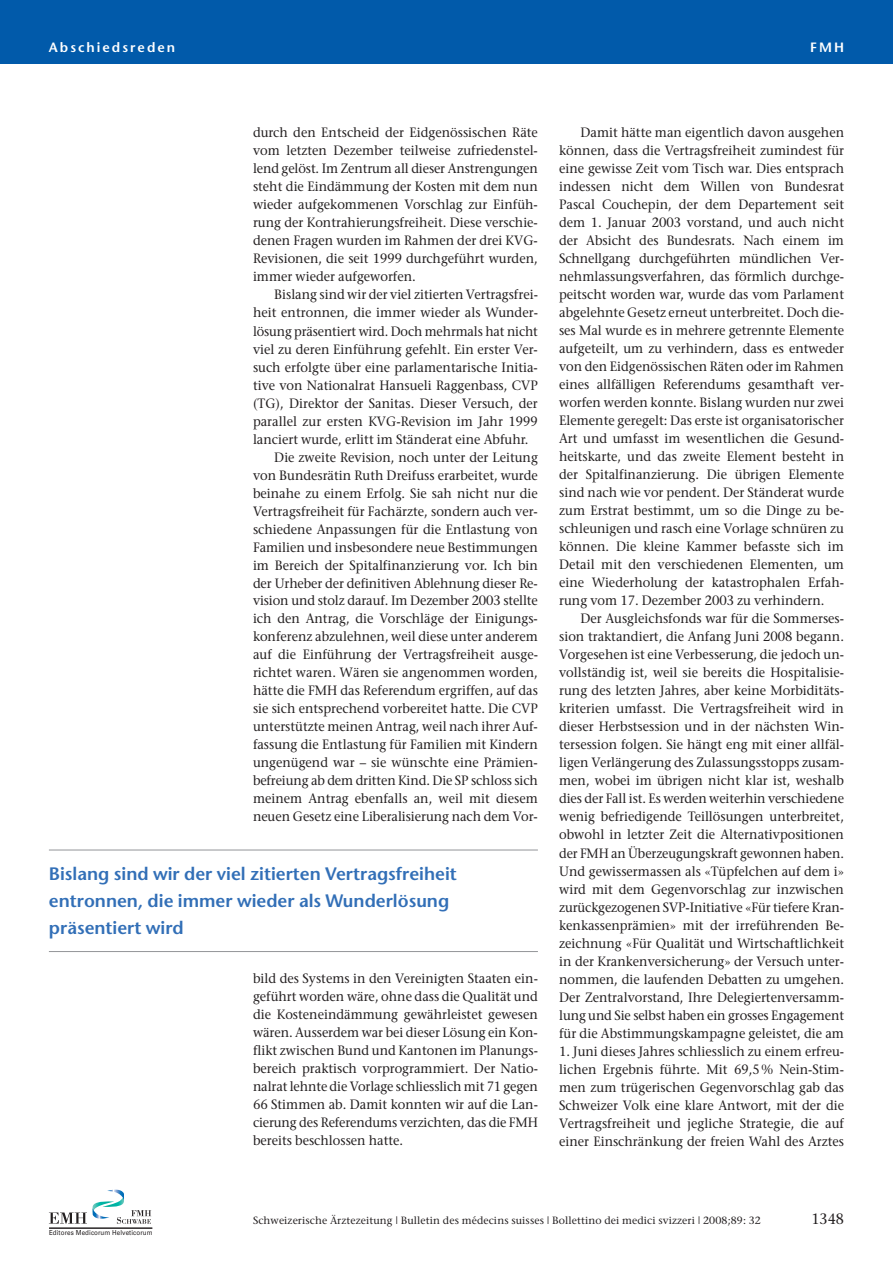
<style>
.page{position:relative;width:893px;height:1263px;background:#fff}
.page>*{position:absolute;margin:0;border:0;box-sizing:border-box;transform-origin:0 0}
.t1{font:600 18px/27px "Stone Sans";color:#326fb7}
.t2{font:15px "Stone Serif";color:#231f20;scale:.95 1}
.t3{font:13.5px/18px "Stone Serif";color:#231f20;text-align:justify;scale:.95 1}
.t4{font:13.5px "Stone Serif";color:#231f20;scale:.94 1}
.t5{font:600 13.5px "Stone Sans";letter-spacing:.15em;color:#fff}
.t6{font:10.5px "Stone Serif";letter-spacing:.01em;color:#231f20}
.t7{font:6.9px "Univers";letter-spacing:.015em;color:#231f20;scale:.9 1}
</style>
<div class="page">
<div style="left:0;top:0;width:893px;height:64px;background:#015aaa"></div>
<svg style="left:49px;top:1189px;width:102px;height:35px"></svg>
<hr style="left:49px;top:1228px;width:103px;height:1px;background:#231f20">
<hr style="left:49px;top:850px;width:489px;height:1px;background:#939598">
<hr style="left:49px;top:951px;width:489px;height:1px;background:#939598">
<p class="t5" style="left:49px;top:42px;width:128px">Abschiedsreden</p>
<p class="t5" style="left:810px;top:42px;width:35px">FMH</p>
<p class="t3" style="left:253px;top:125px;width:301px">durch den Entscheid der Eidgenössischen Räte vom letzten Dezember teilweise zufriedenstel&shy;lend gelöst. Im Zentrum all dieser Anstrengungen steht die Eindämmung der Kosten mit dem nun wieder aufgekommenen Vorschlag zur Einfüh&shy;rung der Kontrahierungsfreiheit. Diese verschie&shy;denen Fragen wurden im Rahmen der drei KVG-Revisionen, die seit 1999 durchgeführt wurden, immer wieder aufgeworfen.</p>
<p class="t3" style="left:274px;top:287px;width:279px">Bislang sind wir der viel zitierten Vertragsfrei -</p>
<p class="t3" style="left:253px;top:305px;width:301px">heit entronnen, die immer wieder als Wunder -</p>
<p class="t4" style="left:253px;top:326px;width:305px">lösung präsentiert wird. Doch mehrmals hat nicht</p>
<p class="t3" style="left:253px;top:341px;width:301px">viel zu deren Einführung gefehlt. Ein erster Ver-</p>
<p class="t3" style="left:253px;top:359px;width:301px">such erfolgte über eine parlamentarische Initia-</p>
<p class="t3" style="left:253px;top:377px;width:301px">tive von Nationalrat Hansueli Raggenbass, CVP</p>
<p class="t3" style="left:253px;top:395px;width:301px">(TG), Direktor der Sanitas. Dieser Versuch, der</p>
<p class="t3" style="left:253px;top:413px;width:301px">parallel zur ersten KVG-Revision im Jahr 1999</p>
<p class="t3" style="left:253px;top:431px;width:291px">lanciert wurde, erlitt im Ständerat eine Abfuhr.</p>
<p class="t3" style="left:274px;top:449px;width:279px">Die zweite Revision, noch unter der Leitung</p>
<p class="t3" style="left:253px;top:467px;width:301px">von Bundesrätin Ruth Dreifuss erarbeitet, wurde</p>
<p class="t3" style="left:253px;top:485px;width:301px">beinahe zu einem Erfolg. Sie sah nicht nur die</p>
<p class="t3" style="left:253px;top:503px;width:301px">Vertragsfreiheit für Fachärzte, sondern auch ver-</p>
<p class="t3" style="left:253px;top:521px;width:301px">schiedene Anpassungen für die Entlastung von</p>
<p class="t3" style="left:253px;top:539px;width:301px">Familien und insbesondere neue Bestimmungen</p>
<p class="t3" style="left:253px;top:557px;width:301px">im Bereich der Spitalfinanzierung vor. Ich bin</p>
<p class="t3" style="left:253px;top:575px;width:301px">der Urheber der definitiven Ablehnung dieser Re-</p>
<p class="t3" style="left:253px;top:593px;width:301px">vi sion und stolz darauf. Im Dezember 2003 stellte</p>
<p class="t3" style="left:253px;top:611px;width:301px">ich den Antrag, die Vorschläge der Einigungs-</p>
<p class="t3" style="left:253px;top:629px;width:301px">konferenz abzulehnen, weil diese unter anderem</p>
<p class="t3" style="left:253px;top:647px;width:301px">auf die Einführung der Vertragsfreiheit ausge-</p>
<p class="t3" style="left:253px;top:665px;width:301px">richtet waren. Wären sie angenommen worden,</p>
<p class="t3" style="left:253px;top:683px;width:301px">hätte die FMH das Referendum ergriffen, auf das</p>
<p class="t3" style="left:253px;top:701px;width:301px">sie sich entsprechend vorbereitet hatte. Die CVP</p>
<p class="t3" style="left:253px;top:719px;width:301px">unterstützte meinen Antrag, weil nach ihrer Auf-</p>
<p class="t3" style="left:253px;top:737px;width:301px">fassung die Entlastung für Familien mit Kindern</p>
<p class="t3" style="left:253px;top:755px;width:301px">ungenügend war – sie wünschte eine Prämien-</p>
<p class="t3" style="left:253px;top:773px;width:301px">befreiung ab dem dritten Kind. Die SP schloss sich</p>
<p class="t3" style="left:253px;top:791px;width:301px">meinem Antrag ebenfalls an, weil mit diesem</p>
<p class="t3" style="left:253px;top:809px;width:301px">neuen Gesetz eine Liberalisierung nach dem Vor-</p>
<h1 class="t1" style="left:49px;top:862px;width:409px">Bislang sind wir der viel zitierten Vertragsfreiheit entronnen, die immer wieder als Wunderlösung präsentiert wird</h1>
<p class="t3" style="left:253px;top:971px;width:301px">bild des Systems in den Vereinigten Staaten ein&shy;geführt worden wäre, ohne dass die Qualität und die Kosteneindämmung gewährleistet gewesen wären. Ausserdem war bei dieser Lösung ein Kon&shy;flikt zwischen Bund und Kantonen im Planungs&shy;bereich praktisch vorprogrammiert. Der Natio&shy;nal rat lehnte die Vorlage schliesslich mit 71 gegen 66 Stimmen ab. Damit konnten wir auf die Lan&shy;cie rung des Referendums verzichten, das die FMH bereits beschlossen hatte.</p>
<p class="t3" style="left:559px;top:125px;width:301px;text-indent:21px">Damit hätte man eigentlich davon ausgehen können, dass die Vertragsfreiheit zumindest für eine gewisse Zeit vom Tisch war. Dies entsprach indessen nicht dem Willen von Bundesrat Pascal Couchepin, der dem Departement seit dem 1. Januar 2003 vorstand, und auch nicht der Absicht des Bundesrats. Nach einem im Schnellgang durchgeführten mündlichen Ver&shy;nehmlassungs verfahren, das förmlich durchge&shy;peitscht worden war, wurde das vom Parlament abgelehnte Gesetz erneut unterbreitet. Doch die&shy;ses Mal wurde es in mehrere getrennte Elemente auf geteilt, um zu verhindern, dass es entweder von den Eidgenössischen Räten oder im Rahmen eines allfälligen Referendums gesamthaft ver&shy;worfen werden konnte. Bislang wurden nur zwei Elemente geregelt: Das erste ist organisatorischer Art und umfasst im wesentlichen die Gesund&shy;heitskarte, und das zweite Element besteht in der Spitalfinanzierung. Die übrigen Elemente sind nach wie vor pendent. Der Ständerat wurde zum Erstrat bestimmt, um so die Dinge zu be&shy;schleunigen und rasch eine Vorlage schnüren zu können. Die kleine Kammer befasste sich im Detail mit den verschiedenen Elementen, um eine Wiederholung der katastrophalen Erfah&shy;rung vom 17. Dezember 2003 zu verhindern.</p>
<p class="t3" style="left:559px;top:611px;width:301px;text-indent:21px">Der Ausgleichsfonds war für die Sommerses&shy;sion traktandiert, die Anfang Juni 2008 begann.<br>Vorgesehen ist eine Verbesserung, die jedoch un&shy;vollständig ist, weil sie bereits die Hos pitalisie&shy;rung des letzten Jahres, aber keine Morbiditäts&shy;kriterien umfasst. Die Vertragsfreiheit wird in dieser Herbstsession und in der nächsten Win&shy;tersession folgen. Sie hängt eng mit einer allfäl - ligen Verlängerung des Zulassungsstopps zusam&shy;men, wobei im übrigen nicht klar ist, weshalb dies der Fall ist. Es werden weiterhin verschiedene wenig befriedigende Teillösungen unterbreitet, obwohl in letzter Zeit die Alternativpositionen der FMH an Überzeugungskraft gewonnen haben.<br>Und gewissermassen als «Tüpfelchen auf dem i» wird mit dem Gegenvorschlag zur inzwischen zurückgezogenen SVP-Initiative «Für tiefere Kran&shy;kenkassenprämien» mit der irreführenden Be&shy;zeich nung «Für Qualität und Wirtschaftlichkeit in der Krankenversicherung» der Versuch unter&shy;nommen, die laufenden Debatten zu umgehen.<br>Der Zentralvorstand, Ihre Delegiertenversamm&shy;lung und Sie selbst haben ein grosses Engagement für die Abstimmungskampagne geleistet, die am</p>
<p class="t3" style="left:559px;top:1043px;width:301px">1. Juni dieses Jahres schliesslich zu einem erfreu&shy;lichen Ergebnis führte. Mit 69,5% Nein-Stim&shy;men zum trügerischen Gegenvorschlag gab das Schweizer Volk eine klare Antwort, mit der die Vertragsfreiheit und jegliche Strategie, die auf einer Einschränkung der freien Wahl des Arztes</p>
<p class="t7" style="left:49px;top:1229px;width:117px">Editores Medicorum Helveticorum</p>
<p class="t6" style="left:253px;top:1216px;width:509px">Schweizerische Ärztezeitung | Bulletin des médecins suisses | Bollettino dei medici svizzeri | 2008;89: 32</p>
<p class="t2" style="left:811px;top:1213px;width:36px">1348</p>
</div>
